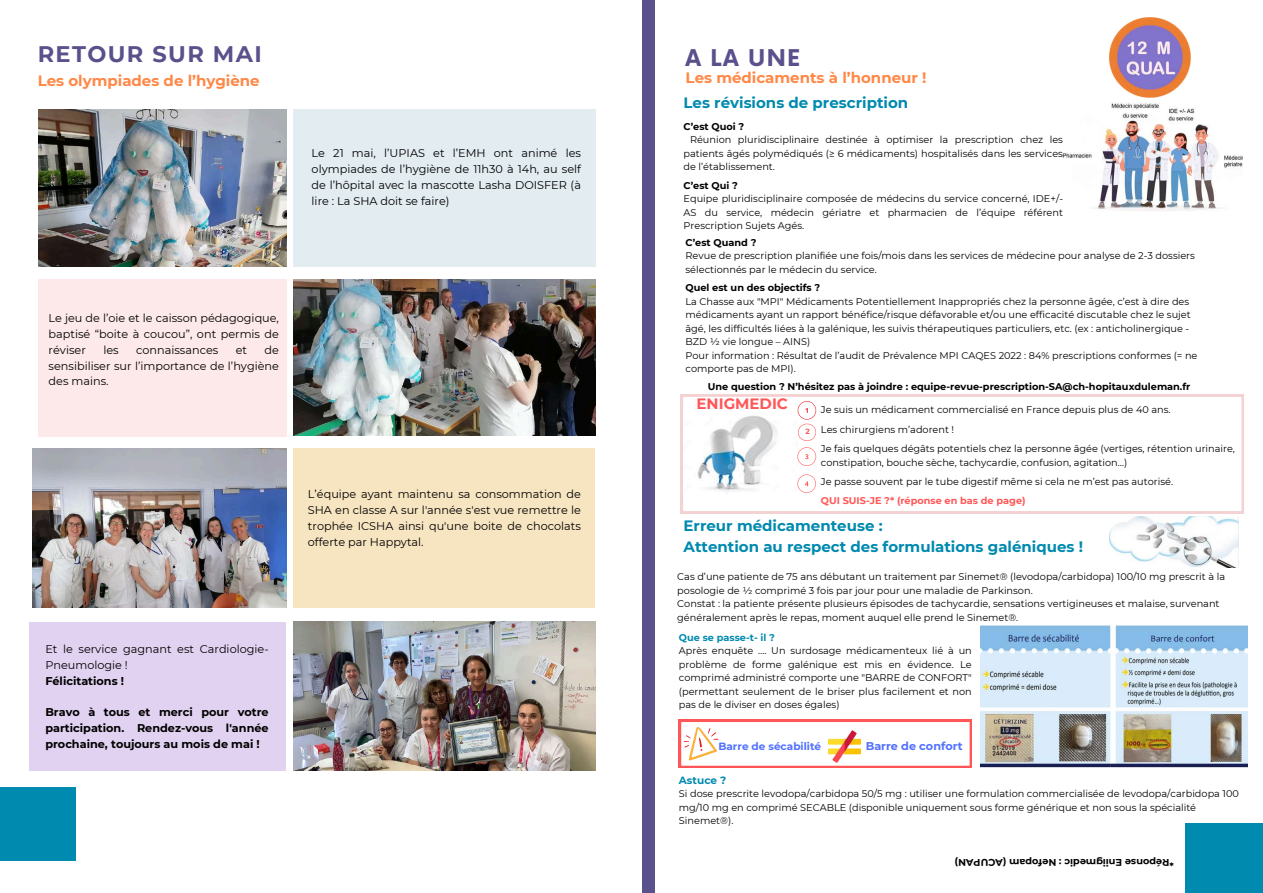
<style>
.page{position:relative;width:1263px;height:893px;background:#fff}
.page>*{position:absolute;margin:0;border:0;box-sizing:border-box;transform-origin:0 0}
.t1{font:700 22.5px "Montserrat";letter-spacing:.06em;color:#5a508c}
.t2{font:700 22.5px "Now";color:#5a508c}
.t3{font:700 15px/20.9px "Montserrat";color:#008ab0}
.t4{font:700 15px "Montserrat";color:#ff8847}
.t5{font:700 15px "Montserrat";color:#ff5757}
.t6{font:11.25px/15.8px "Montserrat";color:#000;text-align:justify}
.t7{font:700 11.25px/15.8px "Montserrat";color:#000;text-align:justify}
.t8{font:700 11.25px "Montserrat";color:#5271ff}
.t9{font:700 10.5px "Montserrat";color:#5271ff}
.t10{font:700 10.5px "Montserrat";color:#008ab0}
.t11{font:9.75px/13.4px "Montserrat";color:#000}
.t12{font:700 9.75px "Montserrat";color:#000}
.t13{font:700 9.75px "Montserrat";color:#ff5757}
.t14{font:700 9.75px "Montserrat";color:#008ab0}
.t15{font:700 7.5px "Montserrat";color:#ff5757}
</style>
<div class="page">
<div style="left:1185px;top:824px;width:78px;height:69px;background:#008ab0"></div>
<div style="left:0;top:787px;width:75px;height:73px;background:#008ab0"></div>
<div style="left:642px;top:0;width:12px;height:893px;background:#5a508c"></div>
<div style="left:293px;top:448px;width:302px;height:160px;background:#f7e5c1"></div>
<div style="left:38px;top:279px;width:248px;height:157px;background:#fde9ea"></div>
<img style="left:293px;top:279px;width:302px;height:157px">
<img style="left:33px;top:448px;width:253px;height:160px">
<div style="left:30px;top:621px;width:256px;height:149px;background:#e2d2f1"></div>
<img style="left:293px;top:621px;width:302px;height:149px">
<svg style="left:681px;top:394px;width:563px;height:119px"></svg>
<img style="left:683px;top:410px;width:115px;height:87px">
<div style="left:293px;top:109px;width:302px;height:157px;background:#e3ecf1"></div>
<img style="left:1110px;top:517px;width:128px;height:50px">
<img style="left:38px;top:110px;width:248px;height:156px">
<img style="left:1109px;top:18px;width:81px;height:80px">
<img style="left:980px;top:625px;width:267px;height:143px">
<img style="left:1062px;top:103px;width:180px;height:108px">
<svg style="left:679px;top:720px;width:293px;height:48px"></svg>
<img style="left:828px;top:730px;width:33px;height:33px">
<svg style="left:797px;top:447px;width:19px;height:19px"></svg>
<svg style="left:797px;top:474px;width:19px;height:19px"></svg>
<svg style="left:798px;top:401px;width:18px;height:40px"></svg>
<h1 class="t1" style="left:38px;top:40px;width:226px">RETOUR SUR MAI</h1>
<h1 class="t2" style="left:685px;top:46px;width:116px">A LA UNE</h1>
<h2 class="t4" style="left:38px;top:71px;width:224px">Les olympiades de l’hygiène</h2>
<p class="t6" style="left:312px;top:145px;width:271px">Le 21 mai, l’UPIAS et l’EMH ont animé les olympiades de l’hygiène de 11h30 à 14h, au self de l’hôpital avec la mascotte Lasha DOISFER (à lire : La SHA doit se faire)</p>
<p class="t6" style="left:49px;top:310px;width:232px">Le jeu de l’oie et le caisson pédagogique, baptisé “boite à coucou”, ont permis de réviser</p>
<p class="t6" style="left:49px;top:342px;width:232px;text-indent:216px">de sensibiliser sur l’importance de l’hygiène des mains.</p>
<p class="t6" style="left:103px;top:342px;width:17px">les</p>
<p class="t6" style="left:136px;top:342px;width:84px">connaissances</p>
<p class="t6" style="left:236px;top:342px;width:13px">et</p>
<p class="t6" style="left:45px;top:641px;width:225px">Et le service gagnant est Cardiologie-<br>Pneumologie !</p>
<p class="t7" style="left:45px;top:673px;width:80px">Félicitations !</p>
<p class="t7" style="left:45px;top:704px;width:225px">Bravo à tous et merci pour votre participation. Rendez-vous l'année prochaine, toujours au mois de mai !</p>
<p class="t6" style="left:308px;top:486px;width:275px">L’équipe ayant maintenu sa consommation de SHA en classe A sur l'année s'est vue remettre le trophée ICSHA ainsi qu'une boite de chocolats offerte par Happytal.</p>
<h2 class="t4" style="left:686px;top:69px;width:242px">Les médicaments à l’honneur !</h2>
<h2 class="t3" style="left:683px;top:92px;width:226px">Les révisions de prescription</h2>
<p class="t12" style="left:683px;top:121px;width:62px">C’est Quoi ?</p>
<p class="t11" style="left:683px;top:133px;width:381px;text-align:justify;text-indent:7px">Réunion pluridisciplinaire destinée à optimiser la prescription chez les patients âgés polymédiqués (≥ 6 médicaments) hospitalisés dans les services de l’établissement.</p>
<p class="t12" style="left:683px;top:179px;width:56px">C’est Qui ?</p>
<p class="t11" style="left:683px;top:192px;width:381px;text-align:justify">Equipe pluridisciplinaire composée de médecins du service concerné, IDE+/- AS du service, médecin gériatre et pharmacien de l’équipe référent Prescription Sujets Agés.</p>
<p class="t12" style="left:685px;top:237px;width:72px">C’est Quand ?</p>
<p class="t11" style="left:685px;top:249px;width:511px">Revue de prescription planifiée une fois/mois dans les services de médecine pour analyse de 2-3 dossiers sélectionnés par le médecin du service.</p>
<p class="t12" style="left:685px;top:282px;width:136px">Quel est un des objectifs ?</p>
<p class="t11" style="left:685px;top:294px;width:513px">La Chasse aux "MPI" Médicaments Potentiellement Inappropriés chez la personne âgée, c’est à dire des médicaments ayant un rapport bénéfice/risque défavorable et/ou une efficacité discutable chez le sujet âgé, les difficultés liées à la galénique, les suivis thérapeutiques particuliers, etc. (ex : anticholinergique - BZD ½ vie longue – AINS)<br>Pour information : Résultat de l’audit de Prévalence MPI CAQES 2022 : 84% prescriptions conformes (= ne comporte pas de MPI).</p>
<p class="t12" style="left:708px;top:381px;width:484px">Une question ? N’hésitez pas à joindre : equipe-revue-prescription-SA@ch-hopitauxduleman.fr</p>
<h2 class="t5" style="left:696px;top:394px;width:93px">ENIGMEDIC</h2>
<p class="t15" style="left:805px;top:427px;width:6px">2</p>
<p class="t11" style="left:821px;top:400px;width:416px;line-height:19.4px">Je suis un médicament commercialisé en France depuis plus de 40 ans.<br>Les chirurgiens m’adorent !<br>Je fais quelques dégâts potentiels chez la personne âgée (vertiges, rétention urinaire,</p>
<p class="t11" style="left:821px;top:452px;width:354px;line-height:19.4px">constipation, bouche sèche, tachycardie, confusion, agitation…)<br>Je passe souvent par le tube digestif même si cela ne m’est pas autorisé.</p>
<p class="t13" style="left:821px;top:495px;width:206px">QUI SUIS-JE ?* (réponse en bas de page)</p>
<h2 class="t3" style="left:683px;top:515px;width:401px">Erreur médicamenteuse :<br>Attention au respect des formulations galéniques !</h2>
<p class="t11" style="left:677px;top:570px;width:549px">Cas d’une patiente de 75 ans débutant un traitement par Sinemet® (levodopa/carbidopa) 100/10 mg prescrit à la posologie de ½ comprimé 3 fois par jour pour une maladie de Parkinson.<br>Constat : la patiente présente plusieurs épisodes de tachycardie, sensations vertigineuses et malaise, survenant généralement après le repas, moment auquel elle prend le Sinemet®.</p>
<p class="t14" style="left:679px;top:631px;width:98px">Que se passe-t- il ?</p>
<p class="t11" style="left:679px;top:644px;width:294px;text-align:justify">Après enquête …. Un surdosage médicamenteux lié à un problème de forme galénique est mis en évidence. Le comprimé administré comporte une "BARRE de CONFORT" (permettant seulement de le briser plus facilement et non pas de le diviser en doses égales)</p>
<p class="t9" style="left:718px;top:739px;width:104px">Barre de sécabilité</p>
<p class="t8" style="left:866px;top:739px;width:98px">Barre de confort</p>
<p class="t10" style="left:679px;top:774px;width:49px">Astuce ?</p>
<p class="t11" style="left:679px;top:787px;width:561px">Si dose prescrite levodopa/carbidopa 50/5 mg : utiliser une formulation commercialisée de levodopa/carbidopa 100 mg/10 mg en comprimé SECABLE (disponible uniquement sous forme générique et non sous la spécialité<br>Sinemet®).</p>
<p class="t12" style="left:1174px;top:868px;width:220px;rotate:-180deg">R* épon es En gi i med ci N: e of pam A( CUPAN)</p>
</div>
